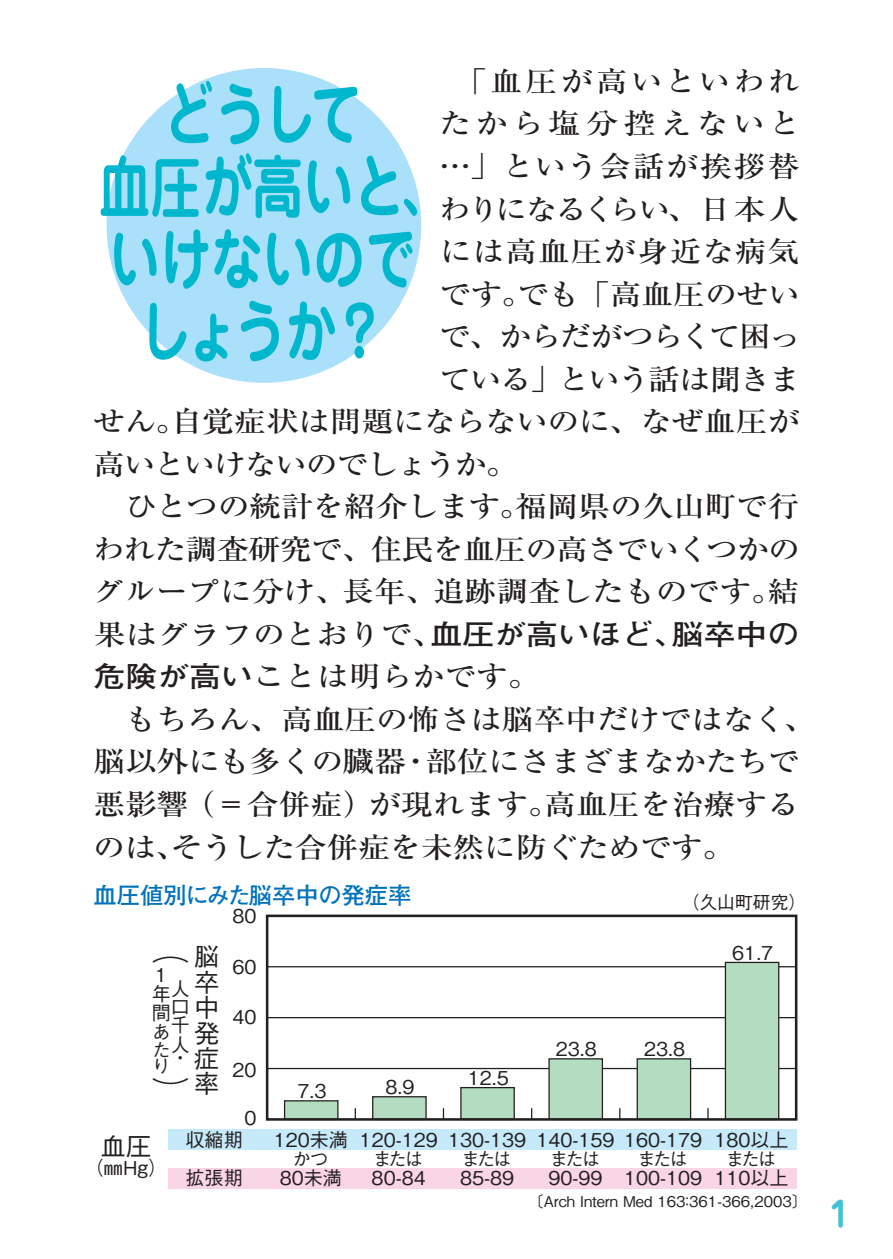
<style>
.page{position:relative;width:893px;height:1259px;background:#fff}
.page>*{position:absolute;margin:0;border:0;box-sizing:border-box;transform-origin:0 0}
.ノーマル{font:700 68.1px "Jun 501 Pro";color:#00b7ce;scale:.75 1}
.ノーマル-2{font:700 33.9px "Jun 501 Pro";color:#41c2d5}
.話_本文{font:500 28.8px/42.6px "Ryumin Pro";letter-spacing:-.015em;color:#231f20;text-align:justify;scale:1.11 1}
.話_本文-2{font:500 28.8px "Ryumin Pro";letter-spacing:-.055em;color:#231f20;scale:1.11 1}
.話_本文-3{font:500 28.8px "Ryumin Pro";letter-spacing:-.05em;color:#231f20;scale:1.11 1}
.t1{font:26.7px "Gothic BBB Pro Medium 90 pv RKSJ V";color:#231f20;scale:1.4 1}
.t2{font:25.5px/25.5px "Gothic BBB Pro Medium 90 pv RKSJ V";color:#231f20;text-align:justify}
.t3{font:25.5px "Gothic BBB Pro Medium 90 pv RKSJ H";color:#231f20}
.t4{font:23.4px "Futo Go B101 Pro Bold 90 pv RKSJ H";color:#0072bc}
.t5{font:19.2px/19.2px "Gothic BBB Pro Medium 90 pv RKSJ H";color:#231f20;text-align:center}
.t6{font:19.2px/18.3px "Gothic BBB Pro Medium 90 pv RKSJ V";color:#231f20;text-align:justify}
.t7{font:17.7px "Gothic BBB Pro Medium 90 pv RKSJ H";color:#231f20}
.t8{font:14.7px "Gothic BBB Pro Medium 90 pv RKSJ H";color:#231f20}
.s1{font-family:"Futo Go B101 Pr 6 N";font-weight:700}
.s2{font-family:"Gothic BBB Pro Medium 90 pv RKSJ H"}
</style>
<div class="page">
<div style="left:107px;top:68px;width:314px;height:315px;background:#aae0f9;border-radius:50%"></div>
<div style="left:168px;top:1128px;width:628px;height:21px;background:#c6eafa"></div>
<div style="left:168px;top:1168px;width:628px;height:20px;background:#fad5e5"></div>
<hr style="left:267px;top:1068px;width:529px;height:1px;background:#231f20">
<hr style="left:267px;top:1017px;width:529px;height:1px;background:#231f20">
<hr style="left:267px;top:966px;width:529px;height:1px;background:#231f20">
<div style="left:284px;top:1100px;width:54px;height:20px;background:#b3dcc0;border:1px solid #231f20"></div>
<svg style="left:354px;top:961px;width:426px;height:155px"></svg>
<div style="left:266px;top:914px;width:531px;height:206px;border:3px solid #231f20"></div>
<p class="話_本文" style="left:439px;top:58px;width:328px">　「血圧が高いといわれたから塩分控えないと…」という会話が挨拶替わりになるくらい、日本人には高血圧が身近な病気です。でも「高血圧のせい</p>
<p class="話_本文-2" style="left:439px;top:314px;width:328px">で、からだがつらくて困っ</p>
<p class="話_本文-2" style="left:439px;top:356px;width:327px">ている」という話は聞きま</p>
<p class="話_本文" style="left:93px;top:398px;width:638px">せん。自覚症状は問題にならないのに、なぜ血圧が</p>
<p class="話_本文-3" style="left:93px;top:441px;width:384px">高いといけないのでしょうか。</p>
<p class="話_本文" style="left:93px;top:483px;width:639px">　ひとつの統計を紹介します。福岡県の久山町で行われた調査研究で、住民を血圧の高さでいくつかのグループに分け、長年、追跡調査したものです。結果はグラフのとおりで、<span class="s1">血圧が高いほど、脳卒中の危険が高い</span>ことは明らかです。</p>
<p class="話_本文" style="left:93px;top:696px;width:653px;text-align:left">　もちろん、高血圧の怖さは脳卒中だけではなく、脳以外にも多くの臓器・部位にさまざまなかたちで悪影響（＝合併症）が現れます。高血圧を治療するのは、そうした合併症を未然に防ぐためです。</p>
<p class="ノーマル" style="left:164px;top:60px;width:265px">どうして</p>
<p class="ノーマル" style="left:99px;top:133px;width:472px">血圧が高いと、</p>
<p class="ノーマル" style="left:109px;top:205px;width:410px">いけないので</p>
<p class="ノーマル" style="left:140px;top:277px;width:329px">しょうか？</p>
<p class="t4" style="left:94px;top:876px;width:319px">血圧値別にみた脳卒中の発症率</p>
<p class="t2" style="left:194px;top:940px;width:27px">脳卒中発症率</p>
<p class="t1" style="left:152px;top:929px;width:28px">（</p>
<p class="t6" style="left:152px;top:963px;width:19px;text-align:left"><span class="s2">1</span>年間あたり</p>
<p class="t6" style="left:171px;top:977px;width:19px">人口千人</p>
<p class="t6" style="left:171px;top:1046px;width:13px">・</p>
<p class="t1" style="left:152px;top:1068px;width:28px">）</p>
<p class="t5" style="left:233px;top:904px;width:26px">80</p>
<p class="t5" style="left:233px;top:955px;width:26px">60</p>
<p class="t5" style="left:233px;top:1005px;width:26px">40</p>
<p class="t5" style="left:233px;top:1057px;width:26px">20</p>
<p class="t5" style="left:245px;top:1106px;width:14px">0</p>
<p class="t5" style="left:297px;top:1078px;width:30px">7.3</p>
<p class="t5" style="left:386px;top:1074px;width:30px">8.9</p>
<p class="t5" style="left:468px;top:1065px;width:42px">12.5</p>
<p class="t7" style="left:682px;top:888px;width:126px">（久山町研究）</p>
<p class="t5" style="left:732px;top:940px;width:42px">61.7</p>
<p class="t5" style="left:556px;top:1036px;width:42px">23.8</p>
<p class="t5" style="left:644px;top:1036px;width:42px">23.8</p>
<p class="t3" style="left:101px;top:1126px;width:52px">血圧</p>
<p class="t5" style="left:85px;top:1156px;width:84px">（㎜Hg）</p>
<p class="t5" style="left:186px;top:1118px;width:59px;line-height:38.1px;text-align:left">収縮期拡張期</p>
<p class="t5" style="left:274px;top:1127px;width:76px">120未満かつ<br>80未満</p>
<p class="t5" style="left:360px;top:1127px;width:80px">120-129または<br>80-84</p>
<p class="t5" style="left:536px;top:1127px;width:80px">140-159または<br>90-99</p>
<p class="t5" style="left:624px;top:1127px;width:80px">160-179または<br>100-109</p>
<p class="t5" style="left:714px;top:1127px;width:76px">180以上または<br>110以上</p>
<p class="t5" style="left:448px;top:1127px;width:80px">130-139または<br>85-89</p>
<p class="t8" style="left:529px;top:1189px;width:280px">〔Arch Intern Med 163：361-366，2003〕</p>
<p class="ノーマル-2" style="left:829px;top:1187px;width:23px">1</p>
</div>
